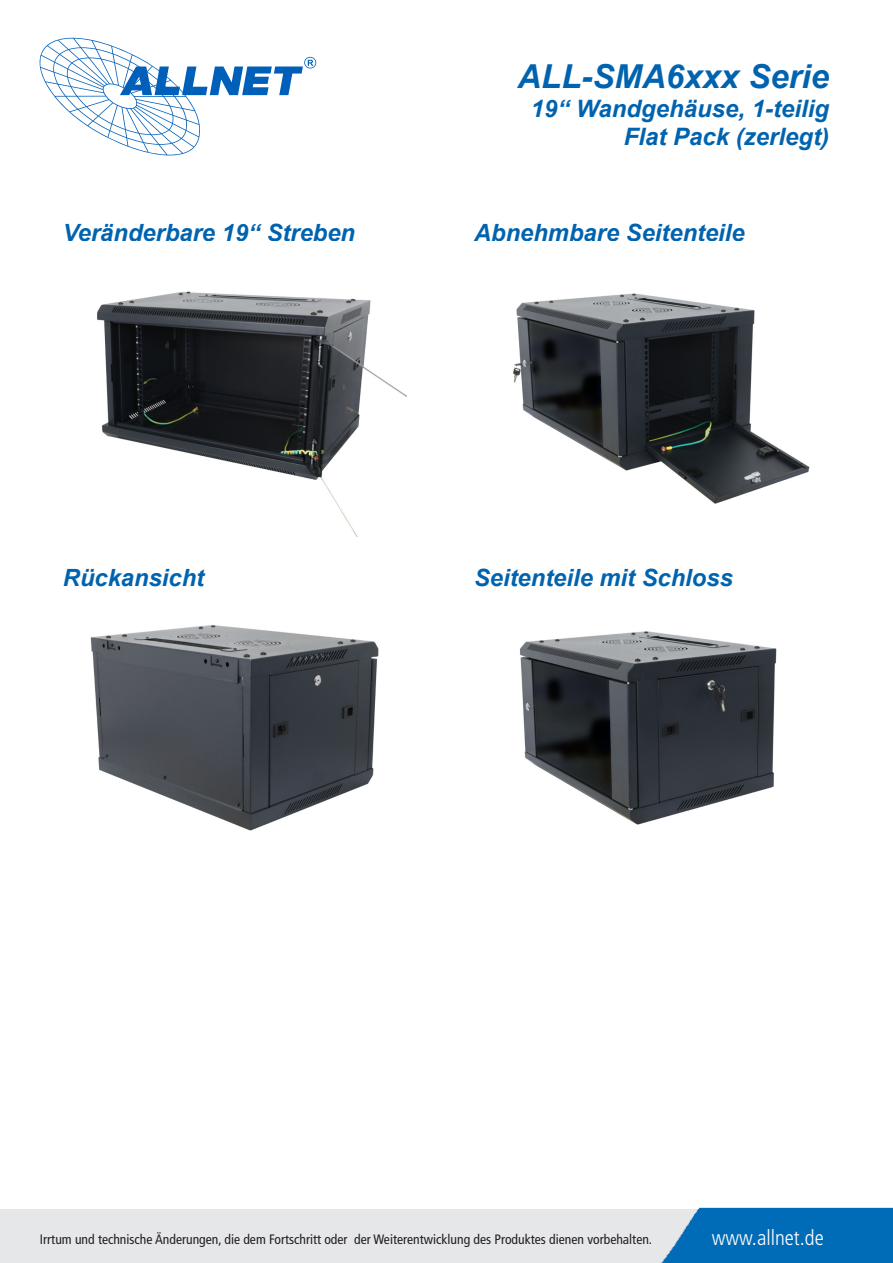
<style>
.page{position:relative;width:893px;height:1263px;background:#fff}
.page>*{position:absolute;margin:0;border:0;box-sizing:border-box;transform-origin:0 0}
.t1{font:italic 700 33px "Arial";color:#0063af}
.t2{font:italic 700 24px/28.8px "Arial";color:#0063af;text-align:right}
.t3{font:italic 700 23.7px "Arial";color:#0063af}
.t4{font:300 condensed 21.15px "Frutiger LT Std";color:#fff}
.t5{font:condensed 13.65px "Frutiger LT Std";color:#231f20}
</style>
<div class="page">
<div style="left:0;top:1209px;width:893px;height:54px;background:#e6e7e9"></div>
<img style="left:661px;top:1207px;width:232px;height:56px">
<svg style="left:40px;top:38px;width:276px;height:117px"></svg>
<img style="left:97px;top:291px;width:310px;height:245px">
<img style="left:513px;top:293px;width:297px;height:211px">
<img style="left:90px;top:625px;width:289px;height:206px">
<img style="left:519px;top:631px;width:258px;height:194px">
<p class="t3" style="left:63px;top:218px;width:294px">Veränderbare 19“ Streben</p>
<p class="t1" style="left:517px;top:55px;width:313px">ALL-SMA6xxx Serie</p>
<p class="t2" style="left:531px;top:95px;width:300px">19“ Wandgehäuse, 1-teilig<br>Flat Pack (zerlegt)</p>
<p class="t3" style="left:474px;top:218px;width:272px">Abnehmbare Seitenteile</p>
<p class="t3" style="left:63px;top:562px;width:143px">Rückansicht</p>
<p class="t3" style="left:474px;top:562px;width:260px">Seitenteile mit Schloss</p>
<p class="t5" style="left:40px;top:1231px;width:614px">Irrtum und technische Änderungen, die dem Fortschritt oder der Weiterentwicklung des Produktes dienen vorbehalten.</p>
<h3 class="t4" style="left:712px;top:1226px;width:114px">www.allnet.de</h3>
</div>
